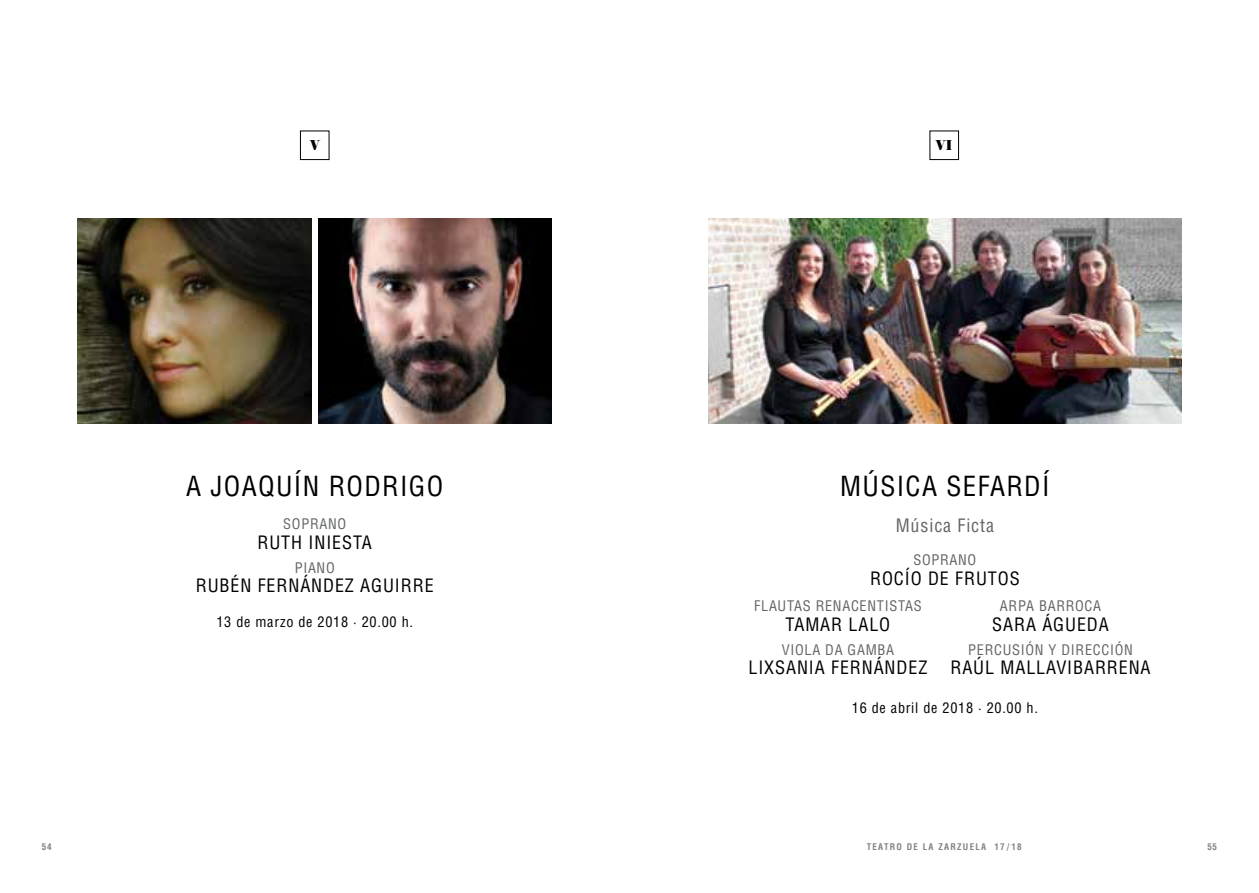
<style>
.page{position:relative;width:1259px;height:893px;background:#fff}
.page>*{position:absolute;margin:0;border:0;box-sizing:border-box;transform-origin:0 0}
.t1{font:condensed 27px "Helvetica LT Std";letter-spacing:.05em;color:#000}
.t2{font:condensed 18px "Helvetica LT Std";letter-spacing:.05em;color:#000}
.t3{font:condensed 18px "Helvetica LT Std";letter-spacing:.05em;color:#626466}
.t4{font:condensed 14.25px "Helvetica LT Std";letter-spacing:.05em;color:#626466}
.t5{font:condensed 14.25px "Helvetica LT Std";letter-spacing:.05em;color:#000}
.t6{font:13.5px "Elephant";color:#000}
.t7{font:700 condensed 9px "Helvetica LT Std";letter-spacing:.14em;color:#808284}
</style>
<div class="page">
<img style="left:78px;top:218px;width:233px;height:205px">
<img style="left:318px;top:218px;width:233px;height:205px">
<img style="left:708px;top:218px;width:473px;height:205px">
<div style="left:300px;top:131px;width:29px;height:29px;border:1px solid #000"></div>
<p class="t6" style="left:310px;top:137px;width:12px">V</p>
<p class="t6" style="left:935px;top:137px;width:19px">VI</p>
<h1 class="t1" style="left:186px;top:469px;width:259px">A JOAQUÍN RODRIGO</h1>
<p class="t4" style="left:283px;top:515px;width:64px">SOPRANO</p>
<p class="t2" style="left:257px;top:531px;width:116px">RUTH INIESTA</p>
<p class="t4" style="left:295px;top:559px;width:42px">PIANO</p>
<p class="t2" style="left:196px;top:575px;width:239px">RUBÉN FERNÁNDEZ AGUIRRE</p>
<p class="t5" style="left:216px;top:613px;width:198px">13 de marzo de 2018 · 20.00 h.</p>
<h1 class="t1" style="left:840px;top:469px;width:211px">MÚSICA SEFARDÍ</h1>
<p class="t3" style="left:895px;top:515px;width:100px">Música Ficta</p>
<p class="t4" style="left:913px;top:551px;width:64px">SOPRANO</p>
<p class="t2" style="left:870px;top:567px;width:151px">ROCÍO DE FRUTOS</p>
<p class="t4" style="left:754px;top:597px;width:169px">FLAUTAS RENACENTISTAS</p>
<p class="t2" style="left:785px;top:613px;width:106px">TAMAR LALO</p>
<p class="t4" style="left:782px;top:640px;width:114px">VIOLA DA GAMBA</p>
<p class="t2" style="left:748px;top:656px;width:180px">LIXSANIA FERNÁNDEZ</p>
<p class="t4" style="left:1000px;top:597px;width:103px">ARPA BARROCA</p>
<p class="t2" style="left:992px;top:613px;width:118px">SARA ÁGUEDA</p>
<p class="t4" style="left:968px;top:640px;width:166px">PERCUSIÓN Y DIRECCIÓN</p>
<p class="t2" style="left:950px;top:656px;width:202px">RAÚL MALLAVIBARRENA</p>
<p class="t5" style="left:852px;top:699px;width:188px">16 de abril de 2018 · 20.00 h.</p>
<p class="t7" style="left:42px;top:841px;width:11px">54</p>
<p class="t7" style="left:866px;top:841px;width:156px">TEATRO DE LA ZARZUELA 17/18</p>
<p class="t7" style="left:1207px;top:841px;width:11px">55</p>
</div>
